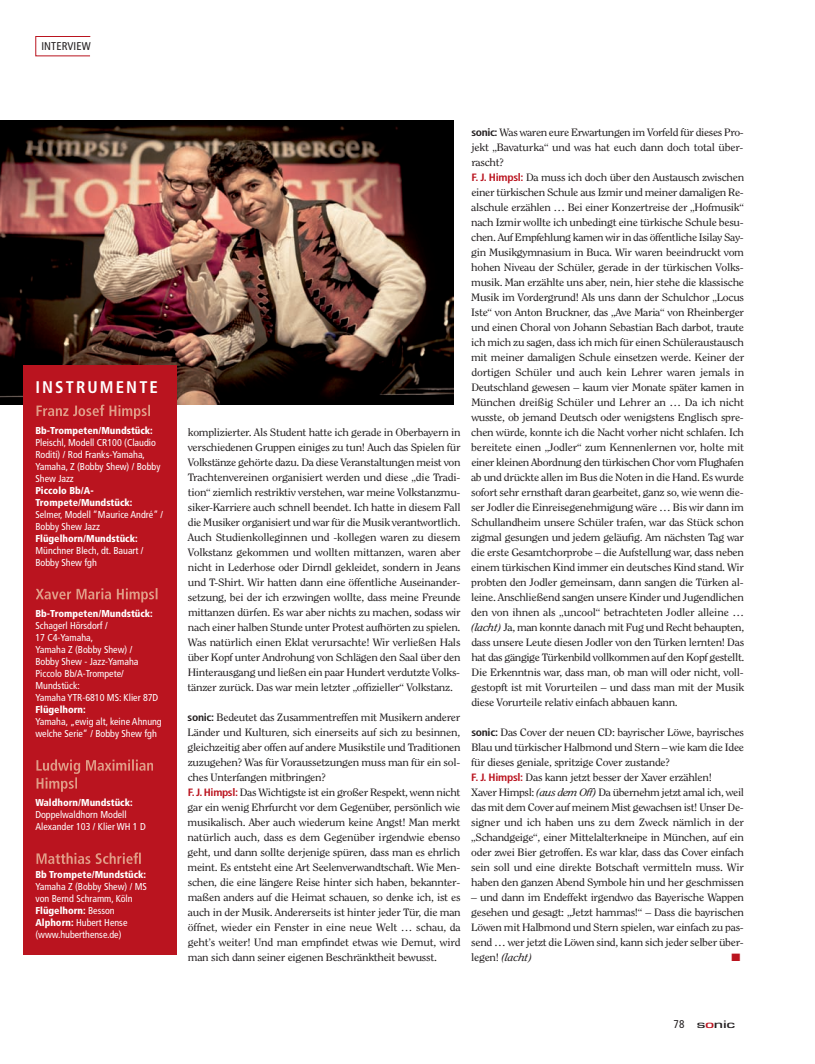
<style>
.page{position:relative;width:815px;height:1064px;background:#fff}
.page>*{position:absolute;margin:0;border:0;box-sizing:border-box;transform-origin:0 0}
.t1{font:700 condensed 16.88px "Frutiger LT Std";letter-spacing:.125em;color:#fff}
.t2{font:condensed 11.25px "Frutiger LT Std";letter-spacing:.01em;color:#231f20}
.t3{font:500 11.25px "Eurostile T";letter-spacing:-.02em;color:#231f20;scale:1.6 1}
.t4{font:10.62px/15px "Clearface Std";letter-spacing:-.025em;color:#231f20;scale:1.1 1}
.t5{font:10.62px "Zapf Dingbats";color:#ba141f;scale:1.1 1}
.t6{font:condensed 10px/12px "Frutiger LT Std";color:#fff}
.t7{font:900 condensed 10px/12px "Frutiger LT Std";color:#fff}
.s1{font-weight:900}
.s2{font-family:"Frutiger LT Std";font-weight:700;font-stretch:condensed}
.s3{font-family:"Frutiger LT Std";font-weight:700;font-stretch:condensed;color:#ba141f}
.s4{font-style:italic}
.s5{font-family:"Frutiger LT Std";font-weight:400;font-stretch:condensed}
.s6{color:#ba141f}
</style>
<div class="page">
<img style="left:0;top:120px;width:453px;height:285px">
<div style="left:24px;top:366px;width:153px;height:589px;background:#ba141f"></div>
<div style="left:35px;top:36px;width:56px;height:20px;border:1px solid #ba141f"></div>
<svg style="left:37px;top:405px;width:110px;height:14px"></svg>
<svg style="left:36px;top:588px;width:118px;height:14px"></svg>
<svg style="left:36px;top:759px;width:117px;height:33px"></svg>
<svg style="left:37px;top:852px;width:104px;height:12px"></svg>
<p class="t2" style="left:41px;top:41px;width:51px">INTERVIEW</p>
<h1 class="t1" style="left:35px;top:380px;width:124px">INSTRUMENTE</h1>
<p class="t7" style="left:35px;top:425px;width:119px">Bb-Trompeten/Mundstück:</p>
<p class="t6" style="left:35px;top:437px;width:127px">Pleischl, Modell CR100 (Claudio<br>Roditi) / Rod Franks-Yamaha,<br>Yamaha, Z (Bobby Shew) / Bobby<br>Shew Jazz</p>
<p class="t7" style="left:35px;top:485px;width:99px">Piccolo Bb/A-<br>Trompete/Mundstück:</p>
<p class="t6" style="left:35px;top:509px;width:129px">Selmer, Modell “Maurice André” /<br>Bobby Shew Jazz</p>
<p class="t7" style="left:35px;top:533px;width:104px">Flügelhorn/Mundstück:</p>
<p class="t6" style="left:35px;top:545px;width:110px">Münchner Blech, dt. Bauart /<br>Bobby Shew fgh</p>
<p class="t7" style="left:35px;top:608px;width:119px">Bb-Trompeten/Mundstück:</p>
<p class="t6" style="left:35px;top:620px;width:124px">Schagerl Hörsdorf /<br>17 C4-Yamaha,<br>Yamaha Z (Bobby Shew) /<br>Bobby Shew - Jazz-Yamaha<br>Piccolo Bb/A-Trompete/<br>Mundstück:<br>Yamaha YTR-6810 MS: Klier 87D</p>
<p class="t7" style="left:35px;top:704px;width:52px">Flügelhorn:</p>
<p class="t6" style="left:35px;top:716px;width:128px">Yamaha, „ewig alt, keine Ahnung welche Serie“ / Bobby Shew fgh</p>
<p class="t7" style="left:35px;top:797px;width:99px">Waldhorn/Mundstück:</p>
<p class="t6" style="left:35px;top:809px;width:112px">Doppelwaldhorn Modell<br>Alexander 103 / Klier WH 1 D</p>
<p class="t7" style="left:35px;top:869px;width:112px">Bb Trompete/Mundstück:</p>
<p class="t6" style="left:35px;top:881px;width:113px">Yamaha Z (Bobby Shew) / MS von Bernd Schramm, Köln<br><span class="s1">Flügelhorn:</span> Besson<br><span class="s1">Alphorn:</span> Hubert Hense (www.huberthense.de)</p>
<p class="t4" style="left:188px;top:425px;width:250px;text-align:justify">komplizierter. Als Student hatte ich gerade in Oberbayern in verschiedenen Gruppen einiges zu tun! Auch das Spielen für Volkstänze gehörte dazu. Da diese Veranstaltungen meist von Trachten vereinen organisiert werden und diese „die Tradi&shy;tion“ ziemlich restriktiv verstehen, war meine Volkstanzmu&shy;siker-Karriere auch schnell beendet. Ich hatte in diesem Fall die Musiker organisiert und war für die Musik verantwortlich.<br>Auch Studienkolleginnen und -kollegen waren zu diesem Volkstanz gekommen und wollten mittanzen, waren aber nicht in Lederhose oder Dirndl gekleidet, sondern in Jeans und T-Shirt. Wir hatten dann eine öffentliche Auseinander&shy;setzung, bei der ich erzwingen wollte, dass meine Freunde mittanzen dürfen. Es war aber nichts zu machen, sodass wir nach einer halben Stunde unter Protest aufhörten zu spielen.<br>Was natürlich einen Eklat verursachte! Wir verließen Hals über Kopf unter Androhung von Schlägen den Saal über den Hinterausgang und ließen ein paar Hundert verdutzte Volks&shy;tänzer zurück. Das war mein letzter „offizieller“ Volkstanz.</p>
<p class="t4" style="left:187px;top:710px;width:250px"><span class="s2">sonic:</span> Bedeutet das Zusammentreffen mit Musikern anderer Länder und Kulturen, sich einerseits auf sich zu besinnen, gleichzeitig aber offen auf andere Musikstile und Traditionen zuzugehen? Was für Voraussetzungen muss man für ein sol&shy;ches Unterfangen mitbringen?<br><span class="s3">F. J. Himpsl:</span> Das Wichtigste ist ein großer Respekt, wenn nicht gar ein wenig Ehrfurcht vor dem Gegenüber, persönlich wie musikalisch. Aber auch wiederum keine Angst! Man merkt natürlich auch, dass es dem Gegenüber irgendwie ebenso geht, und dann sollte derjenige spüren, dass man es ehrlich meint. Es entsteht eine Art Seelenverwandtschaft. Wie Men&shy;schen, die eine längere Reise hinter sich haben, bekannter&shy;maßen anders auf die Heimat schauen, so denke ich, ist es auch in der Musik. Andererseits ist hinter jeder Tür, die man öffnet, wieder ein Fenster in eine neue Welt … schau, da geht’s weiter! Und man empfindet etwas wie Demut, wird man sich dann seiner eigenen Beschränktheit bewusst.</p>
<p class="t4" style="left:471px;top:125px;width:250px"><span class="s2">sonic:</span> Was waren eure Erwartungen im Vorfeld für dieses Pro&shy;jekt „Bavaturka“ und was hat euch dann doch total über&shy;rascht?<br><span class="s3">F. J. Himpsl:</span> Da muss ich doch über den Austausch zwischen einer türkischen Schule aus Izmir und meiner damaligen Re&shy;alschule erzählen … Bei einer Konzertreise der „Hofmusik“ nach Izmir wollte ich unbedingt eine türkische Schule besu&shy;chen. Auf Empfehlung kamen wir in das öffentliche Isilay Say&shy;gin Musikgymnasium in Buca. Wir waren beeindruckt vom hohen Niveau der Schüler, gerade in der türkischen Volks&shy;musik. Man erzählte uns aber, nein, hier stehe die klassische Musik im Vordergrund! Als uns dann der Schulchor „Locus Iste“ von Anton Bruckner, das „Ave Maria“ von Rheinberger und einen Choral von Johann Sebastian Bach darbot, traute ich mich zu sagen, dass ich mich für einen Schüleraustausch mit meiner damaligen Schule einsetzen werde. Keiner der dortigen Schüler und auch kein Lehrer waren jemals in Deutschland gewesen – kaum vier Monate später kamen in München dreißig Schüler und Lehrer an … Da ich nicht wusste, ob jemand Deutsch oder wenigstens Englisch spre&shy;chen würde, konnte ich die Nacht vorher nicht schlafen. Ich bereitete einen „Jodler“ zum Kennenlernen vor, holte mit einer kleinen Abordnung den türkischen Chor vom Flughafen ab und drückte allen im Bus die Noten in die Hand. Es wurde sofort sehr ernsthaft daran gearbeitet, ganz so, wie wenn die&shy;ser Jodler die Einreisegenehmigung wäre … Bis wir dann im Schullandheim unsere Schüler trafen, war das Stück schon zigmal gesungen und jedem geläufig. Am nächsten Tag war die erste Gesamtchorprobe – die Aufstellung war, dass neben einem türkischen Kind immer ein deutsches Kind stand. Wir probten den Jodler gemeinsam, dann sangen die Türken al&shy;leine. Anschließend sangen unsere Kinder und Jugendlichen den von ihnen als „uncool“ betrachteten Jodler alleine … <span class="s4">(lacht)</span> Ja, man konnte danach mit Fug und Recht behaupten, dass unsere Leute diesen Jodler von den Türken lernten! Das hat das gängige Türkenbild vollkommen auf den Kopf gestellt.<br>Die Erkenntnis war, dass man, ob man will oder nicht, voll&shy;gestopft ist mit Vorurteilen – und dass man mit der Musik diese Vorurteile relativ einfach abbauen kann.</p>
<p class="t4" style="left:471px;top:725px;width:250px"><span class="s2">sonic:</span> Das Cover der neuen CD: bayrischer Löwe, bayrisches Blau und türkischer Halbmond und Stern – wie kam die Idee für dieses geniale, spritzige Cover zustande?<br><span class="s3">F. J. Himpsl:</span> Das kann jetzt besser der Xaver erzählen!<br>Xaver Himpsl: <span class="s4">(aus dem Off)</span> Da übernehm jetzt amal ich, weil das mit dem Cover auf meinem Mist gewachsen ist! Unser De&shy;signer und ich haben uns zu dem Zweck nämlich in der „Schandgeige“, einer Mittelalterkneipe in München, auf ein oder zwei Bier getroffen. Es war klar, dass das Cover einfach sein soll und eine direkte Botschaft vermitteln muss. Wir haben den ganzen Abend Symbole hin und her geschmissen</p>
<p class="t4" style="left:471px;top:890px;width:250px;text-align:justify">– und dann im Endeffekt irgendwo das Bayerische Wappen gesehen und gesagt: „Jetzt hammas!“ – Dass die bayrischen Löwen mit Halbmond und Stern spielen, war einfach zu pas&shy;send … wer jetzt die Löwen sind, kann sich jeder selber über&shy;legen! <span class="s4">(lacht)</span></p>
<p class="t5" style="left:732px;top:951px;width:10px">■</p>
<p class="t3" style="left:674px;top:1017px;width:40px"><span class="s5">78</span> s<span class="s6">o</span>nic</p>
</div>
